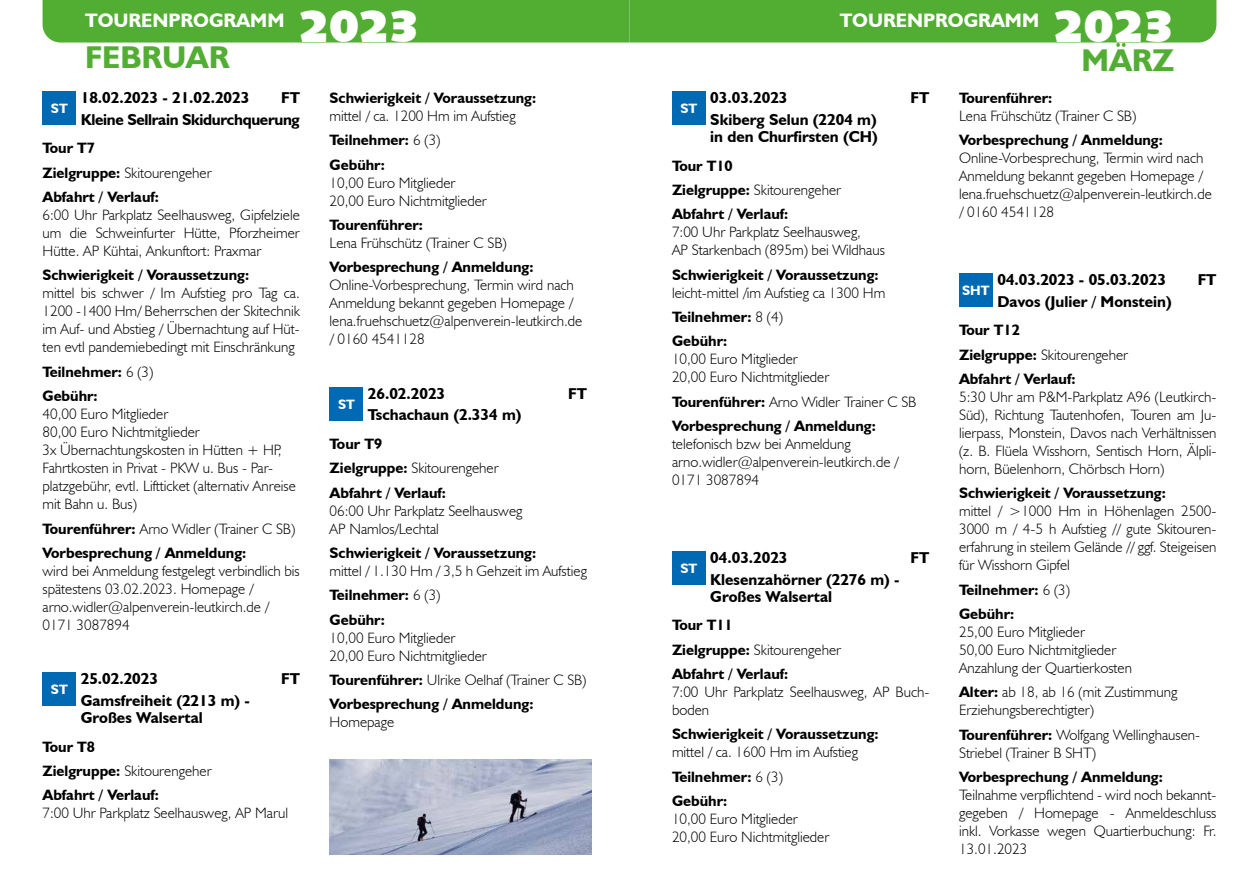
<style>
.page{position:relative;width:1259px;height:893px;background:#fff}
.page>*{position:absolute;margin:0;border:0;box-sizing:border-box;transform-origin:0 0}
.t1{font:45px "Humanist 531 BT Ultra Black A";color:#fff}
.t2{font:700 31.5px "Humanist 521 BT";color:#52ae32}
.t3{font:700 19.5px "Humanist 521 BT";color:#fff}
.t4{font:700 15.75px/17.2px "Humanist 521 BT";color:#000}
.t5{font:700 15.75px/21.5px "Humanist 521 BT";letter-spacing:-.02em;color:#000;text-align:right}
.t6{font:300 15px/18px "Humanist 521 BT";color:#000}
.t7{font:700 15px/24.3px "Humanist 521 BT";color:#000}
.t8{font:700 13.5px "Humanist 521 BT";color:#fff}
.s1{font-weight:300}
.s2{font-weight:700}
</style>
<div class="page">
<div style="left:43px;top:0;width:1173px;height:43px;background:#52ae32"></div>
<div style="left:43px;top:91px;width:33px;height:34px;background:#0069b4"></div>
<div style="left:43px;top:672px;width:33px;height:34px;background:#0069b4"></div>
<div style="left:330px;top:387px;width:33px;height:33px;background:#0069b4"></div>
<div style="left:672px;top:91px;width:33px;height:34px;background:#0069b4"></div>
<div style="left:672px;top:551px;width:33px;height:34px;background:#0069b4"></div>
<div style="left:959px;top:273px;width:33px;height:34px;background:#0069b4"></div>
<img style="left:330px;top:759px;width:261px;height:95px">
<h3 class="t3" style="left:85px;top:8px;width:201px">TOURENPROGRAMM</h3>
<h1 class="t1" style="left:299px;top:-3px;width:122px">2023</h1>
<h3 class="t3" style="left:839px;top:8px;width:201px">TOURENPROGRAMM</h3>
<h1 class="t1" style="left:1053px;top:-3px;width:122px">2023</h1>
<h2 class="t2" style="left:85px;top:38px;width:146px">FEBRUAR</h2>
<h2 class="t2" style="left:1081px;top:41px;width:94px">MÄRZ</h2>
<p class="t4" style="left:81px;top:89px;width:170px">18.02.2023 - 21.02.2023</p>
<p class="t5" style="left:81px;top:87px;width:220px">FT<br>Kleine Sellrain Skidurchquerung</p>
<p class="t8" style="left:51px;top:100px;width:18px">ST</p>
<p class="t7" style="left:43px;top:136px;width:171px">Tour T7<br>Zielgruppe: <span class="s1">Skitourengeher<br></span>Abfahrt / Verlauf:</p>
<p class="t6" style="left:43px;top:206px;width:259px;text-align:justify">6:00 Uhr Parkplatz Seelhausweg, Gipfelziele um die Schweinfurter Hütte, Pforzheimer Hütte. AP Kühtai, Ankunftort: Praxmar</p>
<p class="t7" style="left:43px;top:263px;width:208px">Schwierigkeit / Voraussetzung:</p>
<p class="t6" style="left:43px;top:284px;width:259px;text-align:justify">mittel bis schwer / Im Aufstieg pro Tag ca.<br>1200 -1400 Hm/ Beherrschen der Skitechnik im Auf- und Abstieg / Übernachtung auf Hüt&shy;ten evtl pandemiebedingt mit Einschränkung</p>
<p class="t7" style="left:43px;top:359px;width:112px">Teilnehmer: <span class="s1">6 (3)<br></span>Gebühr:</p>
<p class="t6" style="left:43px;top:405px;width:255px">40,00 Euro Mitglieder<br>80,00 Euro Nichtmitglieder<br>3x Übernachtungskosten in Hütten + HP,<br>Fahrtkosten in Privat - PKW u. Bus - Par&shy;platzgebühr, evtl. Liftticket (alternativ Anreise mit Bahn u. Bus)</p>
<p class="t7" style="left:43px;top:516px;width:254px">Tourenführer: <span class="s1">Arno Widler (Trainer C SB)<br></span>Vorbesprechung / Anmeldung:</p>
<p class="t6" style="left:43px;top:562px;width:259px">wird bei Anmeldung festgelegt verbindlich bis spätestens 03.02.2023. Homepage / arno.widler@alpenverein-leutkirch.de / 0171 3087894</p>
<p class="t8" style="left:51px;top:681px;width:18px">ST</p>
<p class="t4" style="left:81px;top:670px;width:79px">25.02.2023</p>
<p class="t4" style="left:281px;top:670px;width:20px">FT</p>
<p class="t4" style="left:81px;top:692px;width:171px">Gamsfreiheit (2213 m) -<br>Großes Walsertal</p>
<p class="t7" style="left:43px;top:734px;width:171px">Tour T8<br>Zielgruppe: <span class="s1">Skitourengeher<br></span>Abfahrt / Verlauf:</p>
<p class="t6" style="left:43px;top:804px;width:247px">7:00 Uhr Parkplatz Seelhausweg, AP Marul</p>
<p class="t7" style="left:330px;top:85px;width:208px">Schwierigkeit / Voraussetzung:</p>
<p class="t6" style="left:330px;top:103px;width:188px;line-height:24.3px">mittel / ca. 1200 Hm im Aufstieg<br><span class="s2">Teilnehmer:</span> 6 (3)<br><span class="s2">Gebühr:</span></p>
<p class="t6" style="left:330px;top:173px;width:159px">10,00 Euro Mitglieder<br>20,00 Euro Nichtmitglieder</p>
<p class="t7" style="left:330px;top:212px;width:95px">Tourenführer:</p>
<p class="t6" style="left:330px;top:234px;width:179px">Lena Frühschütz (Trainer C SB)</p>
<p class="t7" style="left:330px;top:255px;width:205px">Vorbesprechung / Anmeldung:</p>
<p class="t6" style="left:330px;top:276px;width:254px">Online-Vorbesprechung, Termin wird nach Anmeldung bekannt gegeben Homepage / lena.fruehschuetz@alpenverein-leutkirch.de / 0160 4541128</p>
<p class="t4" style="left:368px;top:384px;width:79px">26.02.2023</p>
<p class="t4" style="left:568px;top:384px;width:20px">FT</p>
<p class="t4" style="left:368px;top:406px;width:155px">Tschachaun (2.334 m)</p>
<p class="t8" style="left:338px;top:396px;width:18px">ST</p>
<p class="t7" style="left:330px;top:431px;width:171px">Tour T9<br>Zielgruppe: <span class="s1">Skitourengeher<br></span>Abfahrt / Verlauf:</p>
<p class="t6" style="left:330px;top:501px;width:194px">06:00 Uhr Parkplatz Seelhausweg<br>AP Namlos/Lechtal</p>
<p class="t7" style="left:330px;top:540px;width:208px">Schwierigkeit / Voraussetzung:</p>
<p class="t6" style="left:330px;top:558px;width:259px;line-height:24.3px">mittel / 1.130 Hm / 3,5 h Gehzeit im Aufstieg<br><span class="s2">Teilnehmer:</span> 6 (3)<br><span class="s2">Gebühr:</span></p>
<p class="t6" style="left:330px;top:628px;width:159px">10,00 Euro Mitglieder<br>20,00 Euro Nichtmitglieder</p>
<p class="t7" style="left:330px;top:667px;width:258px">Tourenführer: <span class="s1">Ulrike Oelhaf (Trainer C SB)<br></span>Vorbesprechung / Anmeldung:</p>
<p class="t6" style="left:330px;top:713px;width:66px">Homepage</p>
<p class="t8" style="left:680px;top:100px;width:18px">ST</p>
<p class="t4" style="left:710px;top:89px;width:79px">03.03.2023</p>
<p class="t4" style="left:910px;top:89px;width:20px">FT</p>
<p class="t4" style="left:710px;top:111px;width:169px">Skiberg Selun (2204 m) in den Churfirsten (CH)</p>
<p class="t7" style="left:672px;top:153px;width:171px">Tour T10<br>Zielgruppe: <span class="s1">Skitourengeher<br></span>Abfahrt / Verlauf:</p>
<p class="t6" style="left:672px;top:223px;width:214px">7:00 Uhr Parkplatz Seelhausweg,<br>AP Starkenbach (895m) bei Wildhaus</p>
<p class="t7" style="left:672px;top:262px;width:208px">Schwierigkeit / Voraussetzung:</p>
<p class="t6" style="left:672px;top:280px;width:215px;line-height:24.3px">leicht-mittel /im Aufstieg ca 1300 Hm<br><span class="s2">Teilnehmer:</span> 8 (4)<br><span class="s2">Gebühr:</span></p>
<p class="t6" style="left:672px;top:350px;width:159px">10,00 Euro Mitglieder<br>20,00 Euro Nichtmitglieder</p>
<p class="t7" style="left:672px;top:389px;width:246px">Tourenführer: <span class="s1">Arno Widler Trainer C SB<br></span>Vorbesprechung / Anmeldung:</p>
<p class="t6" style="left:672px;top:435px;width:228px">telefonisch bzw bei Anmeldung arno.widler@alpenverein-leutkirch.de /<br>0171 3087894</p>
<p class="t8" style="left:680px;top:560px;width:18px">ST</p>
<p class="t4" style="left:710px;top:549px;width:79px">04.03.2023</p>
<p class="t4" style="left:910px;top:549px;width:20px">FT</p>
<p class="t4" style="left:710px;top:570px;width:191px">Klesenzahörner (2276 m) -<br>Großes Walsertal</p>
<p class="t7" style="left:672px;top:613px;width:171px">Tour T11<br>Zielgruppe: <span class="s1">Skitourengeher<br></span>Abfahrt / Verlauf:</p>
<p class="t6" style="left:672px;top:683px;width:259px">7:00 Uhr Parkplatz Seelhausweg, AP Buch&shy;boden</p>
<p class="t7" style="left:672px;top:722px;width:208px">Schwierigkeit / Voraussetzung:</p>
<p class="t6" style="left:672px;top:740px;width:188px;line-height:24.3px">mittel / ca. 1600 Hm im Aufstieg<br><span class="s2">Teilnehmer:</span> 6 (3)<br><span class="s2">Gebühr:</span></p>
<p class="t6" style="left:672px;top:810px;width:159px">10,00 Euro Mitglieder<br>20,00 Euro Nichtmitglieder</p>
<p class="t7" style="left:959px;top:85px;width:95px">Tourenführer:</p>
<p class="t6" style="left:959px;top:106px;width:179px">Lena Frühschütz (Trainer C SB)</p>
<p class="t7" style="left:959px;top:128px;width:205px">Vorbesprechung / Anmeldung:</p>
<p class="t6" style="left:959px;top:149px;width:254px">Online-Vorbesprechung, Termin wird nach Anmeldung bekannt gegeben Homepage / lena.fruehschuetz@alpenverein-leutkirch.de / 0160 4541128</p>
<p class="t4" style="left:997px;top:271px;width:170px">04.03.2023 - 05.03.2023</p>
<p class="t4" style="left:1197px;top:271px;width:20px">FT</p>
<p class="t4" style="left:997px;top:292px;width:176px">Davos (Julier / Monstein)</p>
<p class="t8" style="left:962px;top:282px;width:29px">SHT</p>
<p class="t7" style="left:959px;top:318px;width:171px">Tour T12<br>Zielgruppe: <span class="s1">Skitourengeher<br></span>Abfahrt / Verlauf:</p>
<p class="t6" style="left:959px;top:387px;width:259px;text-align:justify">5:30 Uhr am P&amp;M-Parkplatz A96 (Leutkirch-Süd), Richtung Tautenhofen, Touren am Ju&shy;lierpass, Monstein, Davos nach Verhältnissen (z. B. Flüela Wisshorn, Sentisch Horn, Älpli&shy;horn, Büelenhorn, Chörbsch Horn)</p>
<p class="t7" style="left:959px;top:481px;width:208px">Schwierigkeit / Voraussetzung:</p>
<p class="t6" style="left:959px;top:502px;width:259px;text-align:justify">mittel / &gt;1000 Hm in Höhenlagen 2500- 3000 m / 4-5 h Aufstieg // gute Skitouren&shy;erfahrung in steilem Gelände // ggf. Steigeisen für Wisshorn Gipfel</p>
<p class="t7" style="left:959px;top:577px;width:112px">Teilnehmer: <span class="s1">6 (3)<br></span>Gebühr:</p>
<p class="t6" style="left:959px;top:623px;width:174px">25,00 Euro Mitglieder<br>50,00 Euro Nichtmitglieder<br>Anzahlung der Quartierkosten</p>
<p class="t6" style="left:959px;top:683px;width:220px"><span class="s2">Alter:</span> ab 18, ab 16 (mit Zustimmung<br>Erziehungsberechtigter)</p>
<p class="t6" style="left:959px;top:725px;width:242px"><span class="s2">Tourenführer:</span> Wolfgang Wellinghausen-<br>Striebel (Trainer B SHT)</p>
<p class="t7" style="left:959px;top:765px;width:205px">Vorbesprechung / Anmeldung:</p>
<p class="t6" style="left:959px;top:786px;width:259px;text-align:justify">Teilnahme verpflichtend - wird noch bekannt&shy;gegeben / Homepage - Anmeldeschluss inkl. Vorkasse wegen Quartierbuchung: Fr.<br>13.01.2023</p>
</div>
